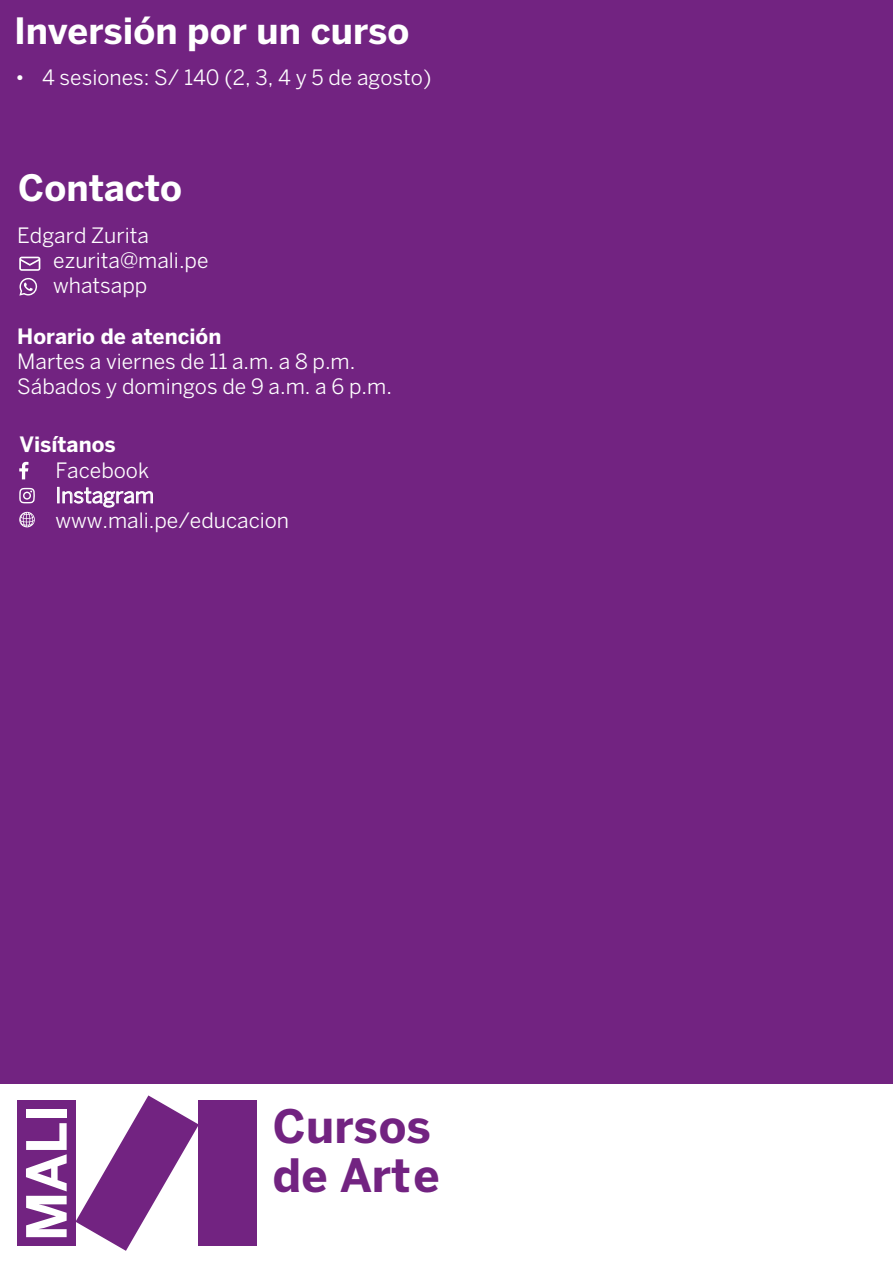
<style>
.page{position:relative;width:893px;height:1263px;background:#fff}
.page>*{position:absolute;margin:0;border:0;box-sizing:border-box;transform-origin:0 0}
.t1{font:700 45.6px/48.6px "Benton Sans FB";color:#722381}
.t2{font:700 36px "Benton Sans FB";color:#fff}
.t3{font:21px/25.2px "Benton Sans FB";color:#fff}
.t4{font:700 21px "Benton Sans FB";color:#fff}
</style>
<div class="page">
<div style="left:0;top:0;width:893px;height:1083px;background:#722381"></div>
<div style="left:199px;top:1100px;width:58px;height:146px;background:#722381"></div>
<div style="left:17px;top:1100px;width:58px;height:146px;background:#722381"></div>
<svg style="left:26px;top:1123px;width:41px;height:114px"></svg>
<div style="left:26px;top:1109px;width:41px;height:9px;background:#fff"></div>
<svg style="left:75px;top:1095px;width:124px;height:156px"></svg>
<svg style="left:19px;top:278px;width:19px;height:18px"></svg>
<svg style="left:19px;top:257px;width:21px;height:14px"></svg>
<svg style="left:19px;top:462px;width:9px;height:17px"></svg>
<svg style="left:19px;top:488px;width:16px;height:15px"></svg>
<svg style="left:19px;top:512px;width:16px;height:15px"></svg>
<hr style="left:892px;top:0;width:1px;height:1263px;background:#fff">
<h2 class="t2" style="left:14px;top:9px;width:397px">Inversión por un curso</h2>
<p class="t3" style="left:15px;top:65px;width:418px">• 4 sesiones: S/ 140 (2, 3, 4 y 5 de agosto)</p>
<h2 class="t2" style="left:18px;top:167px;width:165px">Contacto</h2>
<p class="t3" style="left:53px;top:222px;width:157px;text-indent:-36px">Edgard Zurita ezurita@mali.pe whatsapp</p>
<p class="t4" style="left:17px;top:323px;width:206px">Horario de atención</p>
<p class="t3" style="left:17px;top:348px;width:376px">Martes a viernes de 11 a.m. a 8 p.m.<br>Sábados y domingos de 9 a.m. a 6 p.m.</p>
<p class="t4" style="left:19px;top:432px;width:98px">Visítanos</p>
<p class="t3" style="left:55px;top:457px;width:235px">Facebook<br>Instagram www.mali.pe/educacion</p>
<h1 class="t1" style="left:273px;top:1102px;width:168px">Cursos de Arte</h1>
</div>
